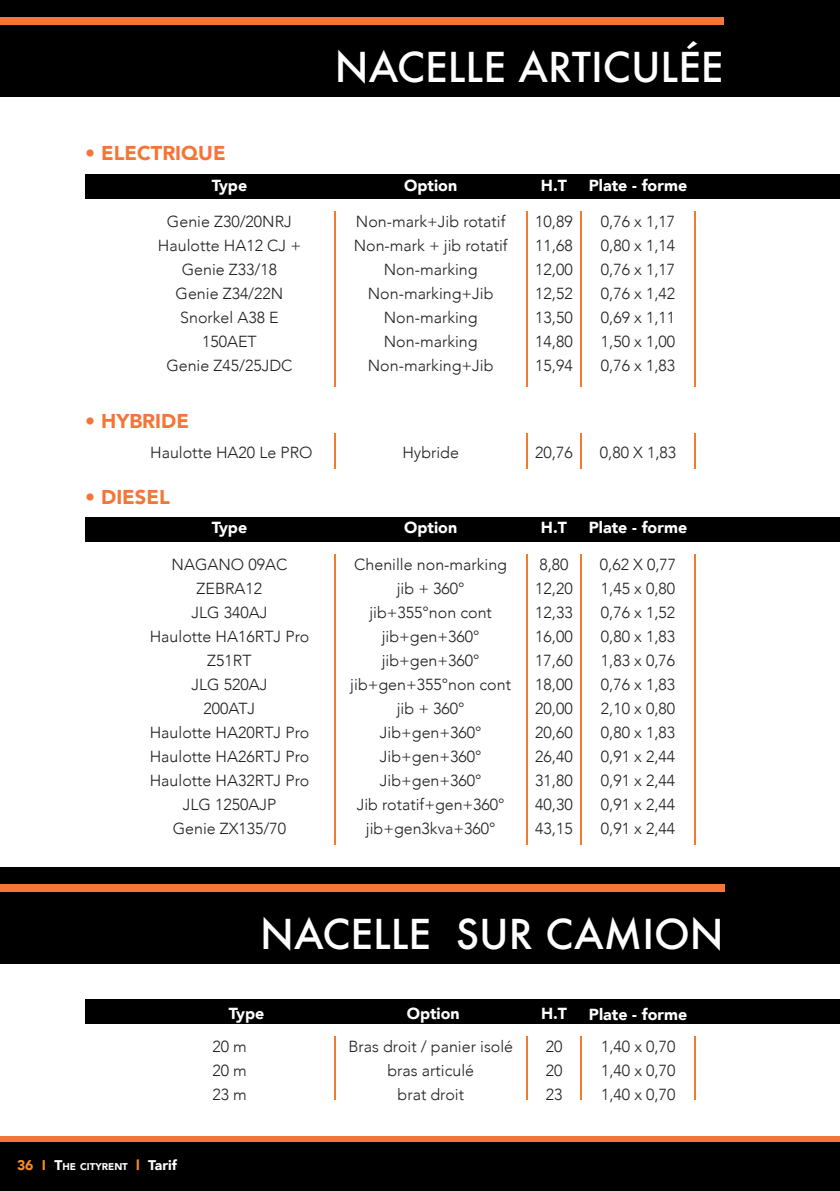
<style>
.page{position:relative;width:840px;height:1191px;background:#fff}
.page>*{position:absolute;margin:0;border:0;box-sizing:border-box;transform-origin:0 0}
.t1{font:500 40px "Futura";color:#fff}
.t2{font:900 20px "Avenir";color:#f57538}
.t3{font:300 16px/24px "Avenir";color:#231f20}
.t4{font:900 16px "Avenir";color:#fff}
.t5{font:900 9.8px "Avenir";color:#fff}
.s1{font-size:14px;color:#f68b2b}
.s2{font-size:14px}
</style>
<div class="page">
<div style="left:0;top:1141px;width:839px;height:50px;background:#000"></div>
<div style="left:0;top:1136px;width:839px;height:5px;background:#f57538"></div>
<div style="left:85px;top:999px;width:754px;height:25px;background:#000"></div>
<div style="left:85px;top:175px;width:754px;height:24px;background:#000"></div>
<div style="left:85px;top:517px;width:754px;height:24px;background:#000"></div>
<hr style="left:333px;top:211px;width:2px;height:176px;background:#f4792c">
<hr style="left:333px;top:433px;width:2px;height:36px;background:#f4792c">
<hr style="left:333px;top:554px;width:2px;height:290px;background:#f4792c">
<hr style="left:525px;top:211px;width:2px;height:176px;background:#f4792c">
<hr style="left:525px;top:433px;width:2px;height:36px;background:#f4792c">
<hr style="left:525px;top:554px;width:2px;height:290px;background:#f4792c">
<hr style="left:580px;top:211px;width:1px;height:176px;background:#f4792c">
<hr style="left:580px;top:433px;width:1px;height:36px;background:#f4792c">
<hr style="left:580px;top:554px;width:1px;height:290px;background:#f4792c">
<hr style="left:693px;top:211px;width:2px;height:176px;background:#f4792c">
<hr style="left:693px;top:433px;width:2px;height:36px;background:#f4792c">
<hr style="left:693px;top:554px;width:2px;height:290px;background:#f4792c">
<div style="left:0;top:0;width:839px;height:96px;background:#000"></div>
<div style="left:0;top:17px;width:723px;height:7px;background:#f57538"></div>
<div style="left:0;top:867px;width:839px;height:97px;background:#000"></div>
<div style="left:0;top:884px;width:723px;height:8px;background:#f57538"></div>
<hr style="left:333px;top:1036px;width:2px;height:64px;background:#f4792c">
<hr style="left:526px;top:1036px;width:1px;height:64px;background:#f4792c">
<hr style="left:580px;top:1036px;width:1px;height:64px;background:#f4792c">
<hr style="left:694px;top:1036px;width:1px;height:64px;background:#f4792c">
<p class="t2" style="left:85px;top:136px;width:142px">• ELECTRIQUE</p>
<p class="t4" style="left:211px;top:171px;width:37px">Type</p>
<p class="t4" style="left:229px;top:171px;width:37px">Type</p>
<p class="t3" style="left:167px;top:210px;width:126px">Genie Z30/20NRJ</p>
<p class="t3" style="left:158px;top:234px;width:144px">Haulotte HA12 CJ +</p>
<p class="t3" style="left:182px;top:258px;width:97px">Genie Z33/18</p>
<p class="t3" style="left:175px;top:282px;width:109px">Genie Z34/22N</p>
<p class="t3" style="left:180px;top:306px;width:100px">Snorkel A38 E</p>
<p class="t3" style="left:202px;top:330px;width:56px">150AET</p>
<p class="t3" style="left:166px;top:354px;width:128px">Genie Z45/25JDC</p>
<p class="t2" style="left:85px;top:404px;width:105px">• HYBRIDE</p>
<p class="t1" style="left:335px;top:39px;width:390px">NACELLE ARTICULÉE</p>
<p class="t4" style="left:404px;top:171px;width:55px">Option</p>
<p class="t4" style="left:418px;top:171px;width:60px">Energie</p>
<p class="t4" style="left:540px;top:171px;width:28px">H.T</p>
<p class="t4" style="left:588px;top:171px;width:100px">Plate - forme</p>
<p class="t4" style="left:611px;top:171px;width:55px">Option</p>
<p class="t3" style="left:356px;top:210px;width:151px">Non-mark+Jib rotatif</p>
<p class="t3" style="left:353px;top:234px;width:155px">Non-mark + jib rotatif</p>
<p class="t3" style="left:383px;top:258px;width:95px">Non-marking</p>
<p class="t3" style="left:367px;top:282px;width:127px">Non-marking+Jib</p>
<p class="t3" style="left:383px;top:306px;width:95px">Non-marking</p>
<p class="t3" style="left:383px;top:330px;width:95px">Non-marking</p>
<p class="t3" style="left:367px;top:354px;width:127px">Non-marking+Jib</p>
<p class="t3" style="left:535px;top:210px;width:39px">10,89</p>
<p class="t3" style="left:535px;top:234px;width:39px">11,68</p>
<p class="t3" style="left:535px;top:258px;width:39px">12,00</p>
<p class="t3" style="left:535px;top:282px;width:39px">12,52</p>
<p class="t3" style="left:535px;top:306px;width:39px">13,50</p>
<p class="t3" style="left:535px;top:330px;width:39px">14,80</p>
<p class="t3" style="left:535px;top:354px;width:39px">15,94</p>
<p class="t3" style="left:600px;top:210px;width:76px">0,76 x 1,17</p>
<p class="t3" style="left:600px;top:234px;width:76px">0,80 x 1,14</p>
<p class="t3" style="left:600px;top:258px;width:76px">0,76 x 1,17</p>
<p class="t3" style="left:600px;top:282px;width:76px">0,76 x 1,42</p>
<p class="t3" style="left:600px;top:306px;width:76px">0,69 x 1,11</p>
<p class="t3" style="left:600px;top:330px;width:76px">1,50 x 1,00</p>
<p class="t3" style="left:600px;top:354px;width:76px">0,76 x 1,83</p>
<p class="t3" style="left:150px;top:440px;width:164px">Haulotte HA20 Le PRO</p>
<p class="t3" style="left:402px;top:440px;width:58px">Hybride</p>
<p class="t3" style="left:535px;top:440px;width:39px">20,76</p>
<p class="t3" style="left:599px;top:440px;width:78px">0,80 X 1,83</p>
<p class="t2" style="left:85px;top:480px;width:86px">• DIESEL</p>
<p class="t4" style="left:211px;top:514px;width:37px">Type</p>
<p class="t4" style="left:229px;top:514px;width:37px">Type</p>
<p class="t4" style="left:404px;top:514px;width:55px">Option</p>
<p class="t4" style="left:418px;top:514px;width:60px">Energie</p>
<p class="t4" style="left:540px;top:514px;width:28px">H.T</p>
<p class="t4" style="left:588px;top:514px;width:100px">Plate - forme</p>
<p class="t4" style="left:611px;top:514px;width:55px">Option</p>
<p class="t3" style="left:171px;top:552px;width:117px">NAGANO 09AC</p>
<p class="t3" style="left:196px;top:576px;width:67px">ZEBRA12</p>
<p class="t3" style="left:191px;top:600px;width:77px">JLG 340AJ</p>
<p class="t3" style="left:150px;top:624px;width:161px">Haulotte HA16RTJ Pro</p>
<p class="t3" style="left:207px;top:648px;width:46px">Z51RT</p>
<p class="t3" style="left:191px;top:672px;width:77px">JLG 520AJ</p>
<p class="t3" style="left:203px;top:696px;width:53px">200ATJ</p>
<p class="t3" style="left:150px;top:720px;width:161px">Haulotte HA20RTJ Pro</p>
<p class="t3" style="left:150px;top:744px;width:161px">Haulotte HA26RTJ Pro</p>
<p class="t3" style="left:150px;top:768px;width:161px">Haulotte HA32RTJ Pro</p>
<p class="t3" style="left:182px;top:792px;width:95px">JLG 1250AJP</p>
<p class="t3" style="left:173px;top:816px;width:115px">Genie ZX135/70</p>
<p class="t3" style="left:354px;top:552px;width:154px">Chenille non-marking</p>
<p class="t3" style="left:396px;top:576px;width:69px">jib + 360°</p>
<p class="t3" style="left:369px;top:600px;width:124px">jib+355°non cont</p>
<p class="t3" style="left:381px;top:624px;width:99px">jib+gen+360°</p>
<p class="t3" style="left:381px;top:648px;width:99px">jib+gen+360°</p>
<p class="t3" style="left:350px;top:672px;width:162px">jib+gen+355°non cont</p>
<p class="t3" style="left:396px;top:696px;width:69px">jib + 360°</p>
<p class="t3" style="left:379px;top:720px;width:103px">Jib+gen+360°</p>
<p class="t3" style="left:379px;top:744px;width:103px">Jib+gen+360°</p>
<p class="t3" style="left:379px;top:768px;width:103px">Jib+gen+360°</p>
<p class="t3" style="left:356px;top:792px;width:149px">Jib rotatif+gen+360°</p>
<p class="t3" style="left:366px;top:816px;width:131px">jib+gen3kva+360°</p>
<p class="t3" style="left:535px;top:552px;width:39px">8,80<br>12,20</p>
<p class="t3" style="left:535px;top:600px;width:39px">12,33</p>
<p class="t3" style="left:535px;top:624px;width:39px">16,00</p>
<p class="t3" style="left:535px;top:648px;width:39px">17,60</p>
<p class="t3" style="left:535px;top:672px;width:39px">18,00</p>
<p class="t3" style="left:535px;top:696px;width:39px">20,00</p>
<p class="t3" style="left:535px;top:720px;width:39px">20,60</p>
<p class="t3" style="left:535px;top:744px;width:39px">26,40</p>
<p class="t3" style="left:535px;top:768px;width:39px">31,80</p>
<p class="t3" style="left:535px;top:792px;width:39px">40,30</p>
<p class="t3" style="left:535px;top:816px;width:39px">43,15</p>
<p class="t3" style="left:599px;top:552px;width:78px">0,62 X 0,77</p>
<p class="t3" style="left:600px;top:576px;width:76px">1,45 x 0,80</p>
<p class="t3" style="left:600px;top:600px;width:76px">0,76 x 1,52</p>
<p class="t3" style="left:600px;top:624px;width:76px">0,80 x 1,83</p>
<p class="t3" style="left:600px;top:648px;width:76px">1,83 x 0,76</p>
<p class="t3" style="left:600px;top:672px;width:76px">0,76 x 1,83</p>
<p class="t3" style="left:600px;top:696px;width:76px">2,10 x 0,80</p>
<p class="t3" style="left:600px;top:720px;width:76px">0,80 x 1,83</p>
<p class="t3" style="left:600px;top:744px;width:76px">0,91 x 2,44</p>
<p class="t3" style="left:600px;top:768px;width:76px">0,91 x 2,44</p>
<p class="t3" style="left:600px;top:792px;width:76px">0,91 x 2,44</p>
<p class="t3" style="left:600px;top:816px;width:76px">0,91 x 2,44</p>
<p class="t1" style="left:260px;top:906px;width:465px">NACELLE SUR CAMION</p>
<p class="t5" style="left:17px;top:1158px;width:161px"><span class="s1">36</span> <span class="s1">I</span> <span class="s2">T</span>HE CITYRENT <span class="s1">l</span> <span class="s2">Tarif</span></p>
<p class="t4" style="left:229px;top:999px;width:37px">Type</p>
<p class="t3" style="left:212px;top:1034px;width:36px">20 m</p>
<p class="t3" style="left:212px;top:1058px;width:36px">20 m</p>
<p class="t3" style="left:212px;top:1082px;width:36px">23 m</p>
<p class="t4" style="left:406px;top:999px;width:55px">Option</p>
<p class="t4" style="left:540px;top:999px;width:28px">H.T</p>
<p class="t4" style="left:588px;top:1000px;width:100px">Plate - forme</p>
<p class="t3" style="left:348px;top:1034px;width:166px">Bras droit / panier isolé</p>
<p class="t3" style="left:387px;top:1058px;width:88px">bras articulé</p>
<p class="t3" style="left:397px;top:1082px;width:68px">brat droit</p>
<p class="t3" style="left:545px;top:1034px;width:18px">20</p>
<p class="t3" style="left:545px;top:1058px;width:18px">20</p>
<p class="t3" style="left:545px;top:1082px;width:18px">23</p>
<p class="t3" style="left:600px;top:1034px;width:76px">1,40 x 0,70</p>
<p class="t3" style="left:600px;top:1058px;width:76px">1,40 x 0,70</p>
<p class="t3" style="left:600px;top:1082px;width:76px">1,40 x 0,70</p>
</div>
